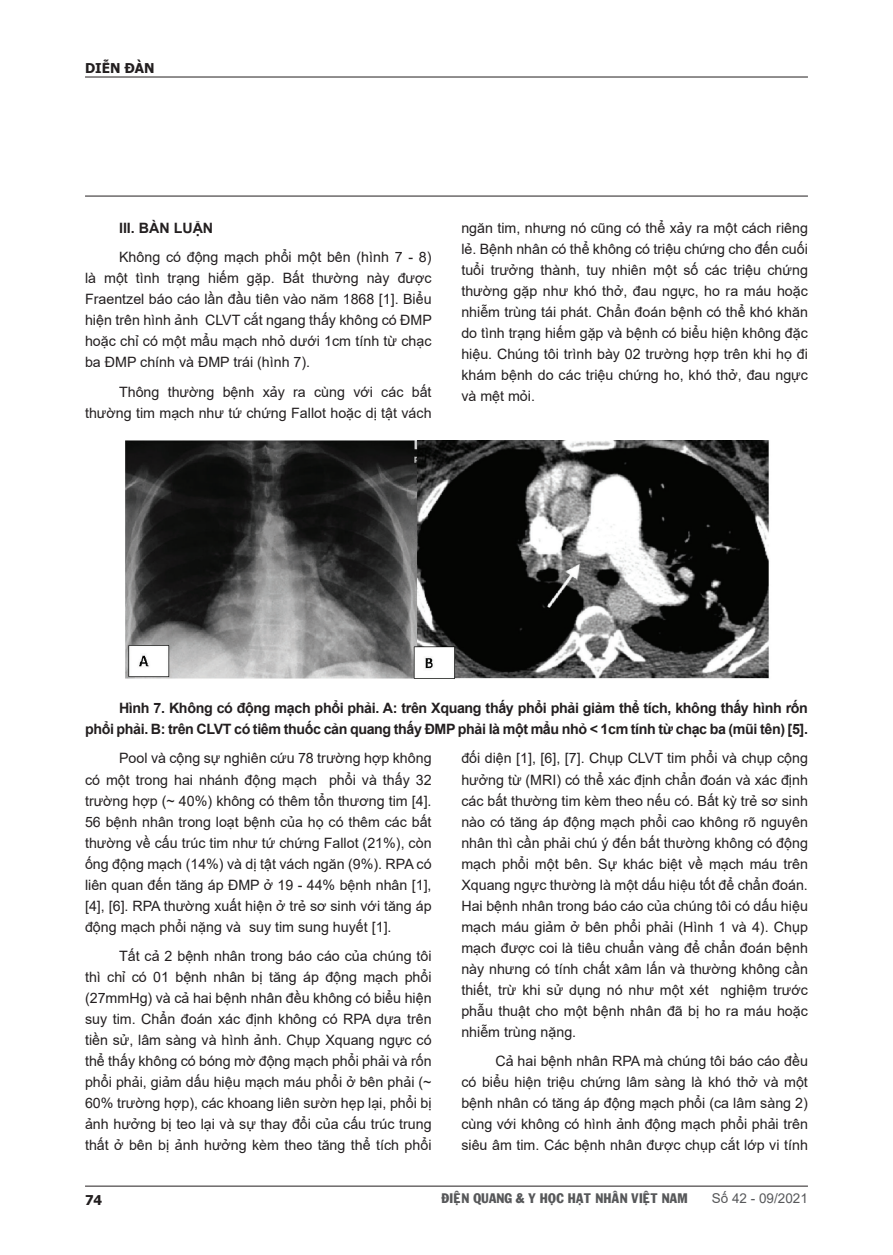
<style>
.page{position:relative;width:893px;height:1255px;background:#fff}
.page>*{position:absolute;margin:0;border:0;box-sizing:border-box;transform-origin:0 0}
.t1{font:14.25px/21px "Arial";color:#231f20;text-align:justify}
.t2{font:700 14.25px/21px "Arial";letter-spacing:-.025em;color:#231f20;text-align:right}
.t3{font:700 14.25px "Arial";color:#231f20}
.t4{font:13.5px "VNI Franko";color:#57585a}
.t5{font:13.5px "Arial";color:#57585a}
.t6{font:700 13.5px "Tahoma";color:#231f20}
</style>
<div class="page">
<hr style="left:85px;top:1185px;width:723px;height:1px;background:#231f20">
<hr style="left:85px;top:77px;width:723px;height:1px;background:#231f20">
<hr style="left:85px;top:196px;width:723px;height:1px;background:#231f20">
<img style="left:125px;top:440px;width:644px;height:239px">
<p class="t6" style="left:85px;top:59px;width:71px">DIỄN ĐÀN</p>
<p class="t3" style="left:119px;top:217px;width:96px">III. BÀN LUẬN</p>
<p class="t1" style="left:85px;top:246px;width:348px;text-indent:34px">Không có động mạch phổi một bên (hình 7 - 8) là một tình trạng hiếm gặp. Bất thường này được Fraentzel báo cáo lần đầu tiên vào năm 1868 [1]. Biểu hiện trên hình ảnh CLVT cắt ngang thấy không có ĐMP hoặc chỉ có một mẩu mạch nhỏ dưới 1cm tính từ chạc ba ĐMP chính và ĐMP trái (hình 7).</p>
<p class="t1" style="left:85px;top:381px;width:348px;text-align:right">Thông thường bệnh xảy ra cùng với các bất thường tim mạch như tứ chứng Fallot hoặc dị tật vách</p>
<p class="t1" style="left:461px;top:217px;width:348px">ngăn tim, nhưng nó cũng có thể xảy ra một cách riêng lẻ. Bệnh nhân có thể không có triệu chứng cho đến cuối tuổi trưởng thành, tuy nhiên một số các triệu chứng thường gặp như khó thở, đau ngực, ho ra máu hoặc nhiễm trùng tái phát. Chẩn đoán bệnh có thể khó khăn do tình trạng hiếm gặp và bệnh có biểu hiện không đặc hiệu. Chúng tôi trình bày 02 trường hợp trên khi họ đi khám bệnh do các triệu chứng ho, khó thở, đau ngực và mệt mỏi.</p>
<p class="t2" style="left:85px;top:697px;width:724px">Hình 7. Không có động mạch phổi phải. A: trên Xquang thấy phổi phải giảm thể tích, không thấy hình rốn<br>phổi phải. B: trên CLVT có tiêm thuốc cản quang thấy ĐMP phải là một mẩu nhỏ &lt; 1cm tính từ chạc ba (mũi tên) [5].</p>
<p class="t1" style="left:85px;top:747px;width:348px;text-indent:34px">Pool và cộng sự nghiên cứu 78 trường hợp không có một trong hai nhánh động mạch phổi và thấy 32 trường hợp (~ 40%) không có thêm tổn thương tim [4].<br>56 bệnh nhân trong loạt bệnh của họ có thêm các bất thường về cấu trúc tim như tứ chứng Fallot (21%), còn ống động mạch (14%) và dị tật vách ngăn (9%). RPA có liên quan đến tăng áp ĐMP ở 19 - 44% bệnh nhân [1], [4], [6]. RPA thường xuất hiện ở trẻ sơ sinh với tăng áp động mạch phổi nặng và suy tim sung huyết [1].</p>
<p class="t1" style="left:85px;top:945px;width:348px;text-indent:34px">Tất cả 2 bệnh nhân trong báo cáo của chúng tôi thì chỉ có 01 bệnh nhân bị tăng áp động mạch phổi (27mmHg) và cả hai bệnh nhân đều không có biểu hiện suy tim. Chẩn đoán xác định không có RPA dựa trên tiền sử, lâm sàng và hình ảnh. Chụp Xquang ngực có thể thấy không có bóng mờ động mạch phổi phải và rốn phổi phải, giảm dấu hiệu mạch máu phổi ở bên phải (~ 60% trường hợp), các khoang liên sườn hẹp lại, phổi bị ảnh hưởng bị teo lại và sự thay đổi của cấu trúc trung thất ở bên bị ảnh hưởng kèm theo tăng thể tích phổi</p>
<p class="t1" style="left:461px;top:747px;width:348px">đối diện [1], [6], [7]. Chụp CLVT tim phổi và chụp cộng hưởng từ (MRI) có thể xác định chẩn đoán và xác định các bất thường tim kèm theo nếu có. Bất kỳ trẻ sơ sinh nào có tăng áp động mạch phổi cao không rõ nguyên nhân thì cần phải chú ý đến bất thường không có động mạch phổi một bên. Sự khác biệt về mạch máu trên Xquang ngực thường là một dấu hiệu tốt để chẩn đoán.<br>Hai bệnh nhân trong báo cáo của chúng tôi có dấu hiệu mạch máu giảm ở bên phổi phải (Hình 1 và 4). Chụp mạch được coi là tiêu chuẩn vàng để chẩn đoán bệnh này nhưng có tính chất xâm lấn và thường không cần thiết, trừ khi sử dụng nó như một xét nghiệm trước phẫu thuật cho một bệnh nhân đã bị ho ra máu hoặc nhiễm trùng nặng.</p>
<p class="t1" style="left:461px;top:1050px;width:348px;text-indent:34px">Cả hai bệnh nhân RPA mà chúng tôi báo cáo đều có biểu hiện triệu chứng lâm sàng là khó thở và một bệnh nhân có tăng áp động mạch phổi (ca lâm sàng 2) cùng với không có hình ảnh động mạch phổi phải trên siêu âm tim. Các bệnh nhân được chụp cắt lớp vi tính</p>
<p class="t6" style="left:85px;top:1190px;width:19px">74</p>
<p class="t4" style="left:441px;top:1187px;width:248px">ÑIEÄN QUANG &amp; Y HOÏC HAÏT NHAÂN VIEÄT NAM</p>
<p class="t5" style="left:712px;top:1188px;width:98px">Số 42 - 09/2021</p>
</div>
